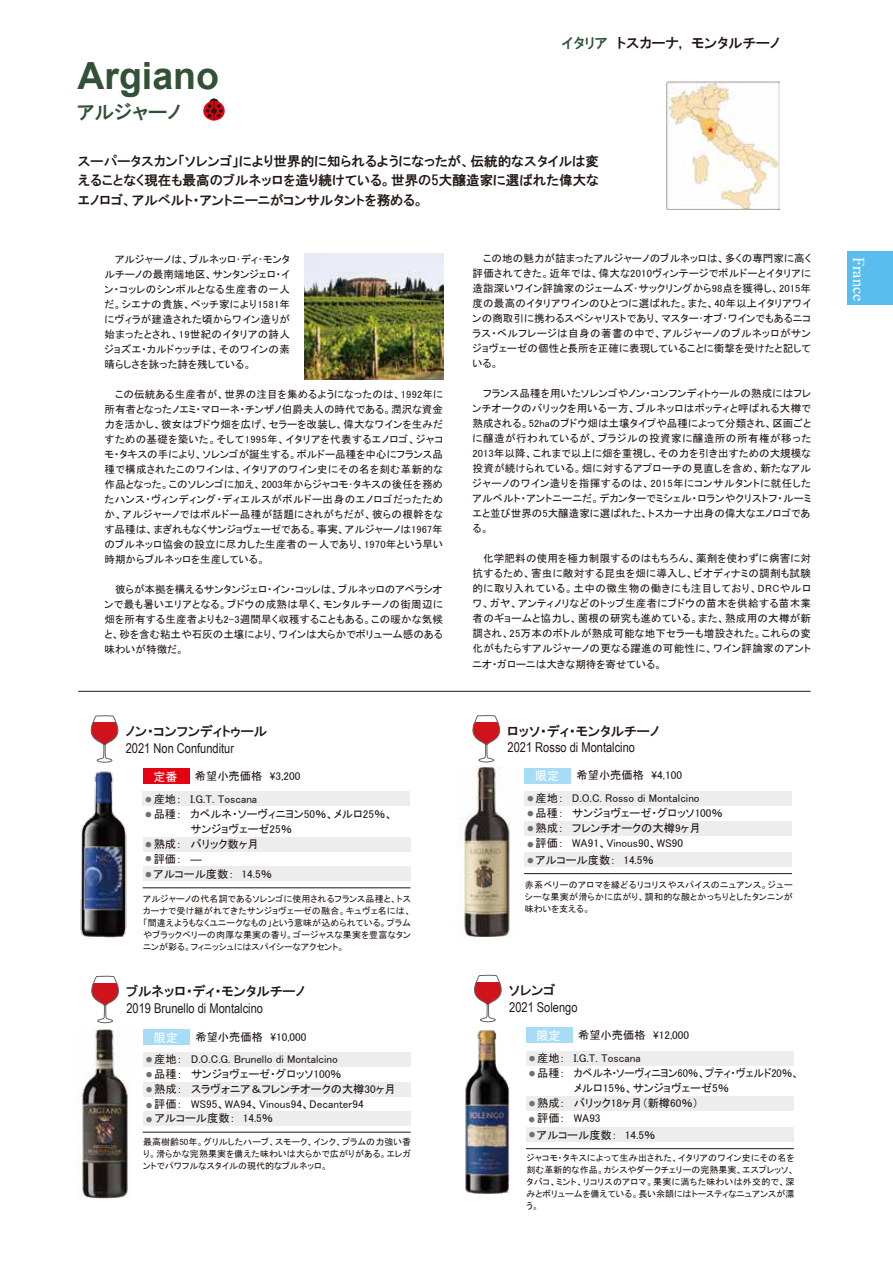
<style>
.page{position:relative;width:893px;height:1263px;background:#fff}
.page>*{position:absolute;margin:0;border:0;box-sizing:border-box;transform-origin:0 0}
.t1{font:700 37.5px "Arial";color:#325137}
.t2{font:19.5px "HGP Gothic E";color:#325137}
.t3{font:16.5px "Times New Roman";color:#fff}
.t4{font:14.25px "HGP Gothic E";color:#221815}
.t5{font:13.5px/19.5px "HGP Gothic E";color:#221815;text-align:justify}
.t6{font:13.5px "Arial Narrow";color:#221815}
.t7{font:12px "MS Gothic";color:#fff}
.t8{font:11.25px/15px "MS P Gothic";color:#221815}
.t9{font:10.5px/15px "MS P Gothic";letter-spacing:.005em;color:#221815;text-align:justify}
.t10{font:9px/12px "MS P Gothic";letter-spacing:.015em;color:#221815;text-align:justify}
.t11{font:6.75px "MS P Gothic";color:#727171}
.s1{color:#325137}
.s2{font-size:6.75px;color:#727171}
</style>
<div class="page">
<div style="left:848px;top:252px;width:45px;height:53px;background:#59bded"></div>
<hr style="left:78px;top:691px;width:732px;height:1px;background:#221815">
<svg style="left:209px;top:98px;width:10px;height:10px"></svg>
<svg style="left:203px;top:101px;width:22px;height:20px"></svg>
<svg style="left:206px;top:100px;width:17px;height:21px"></svg>
<img style="left:667px;top:81px;width:112px;height:128px">
<img style="left:305px;top:254px;width:138px;height:125px">
<div style="left:143px;top:837px;width:268px;height:15px;background:#ededed"></div>
<svg style="left:90px;top:715px;width:29px;height:48px"></svg>
<div style="left:143px;top:866px;width:268px;height:15px;background:#ededed"></div>
<div style="left:142px;top:791px;width:268px;height:15px;background:#ededed"></div>
<hr style="left:143px;top:887px;width:267px;height:1px;background:#221815">
<div style="left:524px;top:768px;width:47px;height:15px;background:#a7dcf7"></div>
<svg style="left:472px;top:715px;width:29px;height:48px"></svg>
<div style="left:524px;top:852px;width:268px;height:15px;background:#ededed"></div>
<div style="left:524px;top:791px;width:268px;height:15px;background:#ededed"></div>
<div style="left:524px;top:821px;width:268px;height:15px;background:#ededed"></div>
<img style="left:459px;top:766px;width:52px;height:170px">
<div style="left:143px;top:1029px;width:47px;height:15px;background:#a7dcf7"></div>
<svg style="left:91px;top:976px;width:28px;height:47px"></svg>
<div style="left:143px;top:1111px;width:268px;height:15px;background:#ededed"></div>
<div style="left:143px;top:1052px;width:268px;height:15px;background:#ededed"></div>
<div style="left:143px;top:1082px;width:268px;height:15px;background:#ededed"></div>
<hr style="left:143px;top:1132px;width:268px;height:1px;background:#221815">
<img style="left:77px;top:1028px;width:52px;height:170px">
<div style="left:526px;top:1028px;width:47px;height:15px;background:#a7dcf7"></div>
<svg style="left:474px;top:975px;width:28px;height:47px"></svg>
<div style="left:526px;top:1127px;width:268px;height:15px;background:#ededed"></div>
<div style="left:526px;top:1051px;width:267px;height:14px;background:#ededed"></div>
<div style="left:526px;top:1095px;width:268px;height:15px;background:#ededed"></div>
<hr style="left:526px;top:1148px;width:268px;height:1px;background:#221815">
<div style="left:143px;top:769px;width:47px;height:15px;background:#e60012"></div>
<img style="left:465px;top:1029px;width:45px;height:165px">
<img style="left:80px;top:768px;width:65px;height:170px">
<hr style="left:524px;top:873px;width:268px;height:1px;background:#221815">
<h1 class="t1" style="left:77px;top:49px;width:143px">Argiano</h1>
<h2 class="t2" style="left:77px;top:102px;width:105px">アルジャーノ</h2>
<h3 class="t4" style="left:562px;top:35px;width:219px"><span class="s1">イタリア</span>　トスカーナ,　モンタルチーノ</h3>
<p class="t5" style="left:78px;top:151px;width:523px">スーパータスカン「ソレンゴ」により世界的に知られるようになったが、伝統的なスタイルは変えることなく現在も最高のブルネッロを造り続けている。世界の5大醸造家に選ばれた偉大なエノロゴ、アルベルト・アントニーニがコンサルタントを務める。</p>
<p class="t9" style="left:105px;top:251px;width:187px;text-indent:10px">アルジャーノは、ブルネッロ･ディ･モンタルチーノの最南端地区、サンタンジェロ・イン・コッレのシンボルとなる生産者の一人だ。シエナの貴族、ペッチ家により1581年にヴィラが建造された頃からワイン造りが始まったとされ、19世紀のイタリアの詩人ジョズエ・カルドゥッチは、そのワインの素晴らしさを詠った詩を残している。</p>
<p class="t9" style="left:105px;top:386px;width:340px;text-indent:10px">この伝統ある生産者が、世界の注目を集めるようになったのは、1992年に所有者となったノエミ・マローネ・チンザノ伯爵夫人の時代である。潤沢な資金力を活かし、彼女はブドウ畑を広げ、セラーを改装し、偉大なワインを生みだすための基礎を築いた。そして1995年、イタリアを代表するエノロゴ、ジャコモ・タキスの手により、ソレンゴが誕生する。ボルドー品種を中心にフランス品種で構成されたこのワインは、イタリアのワイン史にその名を刻む革新的な作品となった。このソレンゴに加え、2003年からジャコモ･タキスの後任を務めたハンス・ヴィンディング・ディエルスがボルドー出身のエノロゴだったためか、アルジャーノではボルドー品種が話題にされがちだが、彼らの根幹をなす品種は、まぎれもなくサンジョヴェーゼである。事実、アルジャーノは1967年のブルネッロ協会の設立に尽力した生産者の一人であり、1970年という早い時期からブルネッロを生産している。</p>
<p class="t9" style="left:105px;top:581px;width:340px;text-indent:10px">彼らが本拠を構えるサンタンジェロ・イン・コッレは、ブルネッロのアペラシオンで最も暑いエリアとなる。ブドウの成熟は早く、モンタルチーノの街周辺に畑を所有する生産者よりも2-3週間早く収穫することもある。この暖かな気候と、砂を含む粘土や石灰の土壌により、ワインは大らかでボリューム感のある味わいが特徴だ。</p>
<p class="t9" style="left:473px;top:251px;width:340px;text-indent:10px">この地の魅力が詰まったアルジャーノのブルネッロは、多くの専門家に高く評価されてきた。近年では、偉大な2010ヴィンテージでボルドーとイタリアに造詣深いワイン評論家のジェームズ･サックリングから98点を獲得し、2015年度の最高のイタリアワインのひとつに選ばれた。また、40年以上イタリアワインの商取引に携わるスペシャリストであり、マスター･オブ･ワインでもあるニコラス・ベルフレージは自身の著書の中で、アルジャーノのブルネッロがサンジョヴェーゼの個性と長所を正確に表現していることに衝撃を受けたと記している。</p>
<p class="t9" style="left:473px;top:386px;width:340px;text-indent:10px">フランス品種を用いたソレンゴやノン・コンフンディトゥールの熟成にはフレンチオークのバリックを用いる一方、ブルネッロはボッティと呼ばれる大樽で熟成される。52haのブドウ畑は土壌タイプや品種によって分類され、区画ごとに醸造が行われているが、ブラジルの投資家に醸造所の所有権が移った2013年以降、これまで以上に畑を重視し、その力を引き出すための大規模な投資が続けられている。畑に対するアプローチの見直しを含め、新たなアルジャーノのワイン造りを指揮するのは、2015年にコンサルタントに就任したアルベルト・アントニーニだ。デカンターでミシェル・ロランやクリストフ・ルーミエと並び世界の5大醸造家に選ばれた、トスカーナ出身の偉大なエノロゴである。</p>
<p class="t9" style="left:473px;top:551px;width:340px;text-indent:10px">化学肥料の使用を極力制限するのはもちろん、薬剤を使わずに病害に対抗するため、害虫に敵対する昆虫を畑に導入し、ビオディナミの調剤も試験的に取り入れている。土中の微生物の働きにも注目しており、DRCやルロワ、ガヤ、アンティノリなどのトップ生産者にブドウの苗木を供給する苗木業者のギョームと協力し、菌根の研究も進めている。また、熟成用の大樽が新調され、25万本のボトルが熟成可能な地下セラーも増設された。これらの変化がもたらすアルジャーノの更なる躍進の可能性に、ワイン評論家のアントニオ・ガローニは大きな期待を寄せている。</p>
<p class="t5" style="left:125px;top:721px;width:143px">ノン・コンフンディトゥール</p>
<p class="t5" style="left:507px;top:721px;width:154px">ロッソ・ディ・モンタルチーノ</p>
<p class="t6" style="left:126px;top:738px;width:110px">2021 Non Confunditur</p>
<p class="t6" style="left:508px;top:738px;width:129px">2021 Rosso di Montalcino</p>
<p class="t7" style="left:153px;top:771px;width:25px">定番</p>
<p class="t8" style="left:195px;top:769px;width:107px">希望小売価格　\3,200</p>
<p class="t7" style="left:535px;top:770px;width:25px">限定</p>
<p class="t8" style="left:576px;top:768px;width:107px">希望小売価格　\4,100</p>
<p class="t8" style="left:154px;top:791px;width:30px">産地：品種：</p>
<p class="t8" style="left:154px;top:836px;width:30px">熟成：評価：</p>
<p class="t8" style="left:190px;top:791px;width:204px">I.G.T. Toscana<br>カベルネ・ソーヴィニヨン50％、メルロ25％、サンジョヴェーゼ25％<br>バリック数ヶ月</p>
<p class="t11" style="left:145px;top:796px;width:8px">●</p>
<p class="t11" style="left:145px;top:811px;width:8px">●</p>
<p class="t11" style="left:145px;top:841px;width:8px">●</p>
<p class="t11" style="left:145px;top:855px;width:8px">●</p>
<p class="t8" style="left:190px;top:851px;width:13px">―</p>
<p class="t8" style="left:535px;top:791px;width:30px;text-align:justify">産地：品種：熟成：評価：</p>
<p class="t8" style="left:572px;top:791px;width:152px">D.O.C. Rosso di Montalcino<br>サンジョヴェーゼ・グロッソ100％フレンチオークの大樽9ヶ月</p>
<p class="t11" style="left:527px;top:795px;width:8px">●</p>
<p class="t11" style="left:527px;top:810px;width:8px">●</p>
<p class="t11" style="left:527px;top:825px;width:8px">●</p>
<p class="t11" style="left:527px;top:841px;width:8px">●</p>
<p class="t8" style="left:572px;top:836px;width:112px">WA91、Vinous90、WS90</p>
<p class="t8" style="left:527px;top:852px;width:128px"><span class="s2">●</span> アルコール度数：　14.5％</p>
<p class="t8" style="left:145px;top:866px;width:136px"><span class="s2">●</span> アルコール度数：　14.5％　</p>
<p class="t10" style="left:143px;top:893px;width:269px">アルジャーノの代名詞であるソレンゴに使用されるフランス品種と、トスカーナで受け継がれてきたサンジョヴェーゼの融合。キュヴェ名には、「間違えようもなくユニークなもの」という意味が込められている。プラムやブラックベリーの肉厚な果実の香り。ゴージャスな果実を豊富なタンニンが彩る。フィニッシュにはスパイシーなアクセント。</p>
<p class="t10" style="left:525px;top:878px;width:269px">赤系ベリーのアロマを縁どるリコリスやスパイスのニュアンス。ジューシーな果実が滑らかに広がり、調和的な酸とかっちりとしたタンニンが味わいを支える。</p>
<p class="t5" style="left:126px;top:982px;width:181px">ブルネッロ・ディ・モンタルチーノ</p>
<p class="t5" style="left:509px;top:980px;width:48px">ソレンゴ</p>
<p class="t6" style="left:509px;top:997px;width:70px">2021 Solengo</p>
<p class="t8" style="left:537px;top:1051px;width:30px">産地：品種：</p>
<p class="t8" style="left:537px;top:1096px;width:30px">熟成：評価：</p>
<p class="t6" style="left:126px;top:998px;width:138px">2019 Brunello di Montalcino</p>
<p class="t7" style="left:537px;top:1030px;width:25px">限定</p>
<p class="t8" style="left:578px;top:1028px;width:113px">希望小売価格　\12,000</p>
<p class="t7" style="left:154px;top:1031px;width:25px">限定</p>
<p class="t8" style="left:195px;top:1029px;width:113px">希望小売価格　\10,000</p>
<p class="t8" style="left:154px;top:1052px;width:30px;text-align:justify">産地：品種：熟成：評価：</p>
<p class="t8" style="left:191px;top:1052px;width:206px">D.O.C.G. Brunello di Montalcino<br>サンジョヴェーゼ・グロッソ100％<br>スラヴォニア＆フレンチオークの大樽30ヶ月</p>
<p class="t8" style="left:574px;top:1051px;width:227px">I.G.T. Toscana<br>カベルネ・ソーヴィニヨン60％、プティ・ヴェルド20％、メルロ15％、サンジョヴェーゼ5％<br>バリック18ヶ月（新樽60％）</p>
<p class="t11" style="left:529px;top:1055px;width:8px">●</p>
<p class="t11" style="left:529px;top:1070px;width:8px">●</p>
<p class="t11" style="left:529px;top:1100px;width:8px">●</p>
<p class="t11" style="left:146px;top:1056px;width:8px">●</p>
<p class="t11" style="left:146px;top:1071px;width:8px">●</p>
<p class="t11" style="left:146px;top:1086px;width:8px">●</p>
<p class="t11" style="left:146px;top:1102px;width:8px">●</p>
<p class="t8" style="left:191px;top:1097px;width:174px">WS95、WA94、Vinous94、Decanter94</p>
<p class="t8" style="left:155px;top:1111px;width:127px">アルコール度数：　14.5％　</p>
<p class="t11" style="left:529px;top:1116px;width:8px">●</p>
<p class="t8" style="left:574px;top:1111px;width:28px">WA93</p>
<p class="t11" style="left:146px;top:1116px;width:8px">●</p>
<p class="t10" style="left:143px;top:1135px;width:269px">最高樹齢50年。グリルしたハーブ、スモーク、インク、プラムの力強い香り。滑らかな完熟果実を備えた味わいは大らかで広がりがある。エレガントでパワフルなスタイルの現代的なブルネッロ。</p>
<p class="t8" style="left:529px;top:1127px;width:143px"><span class="s2">●</span> アルコール度数：　14.5％　　</p>
<p class="t10" style="left:526px;top:1152px;width:269px">ジャコモ・タキスによって生み出された、イタリアのワイン史にその名を刻む革新的な作品。カシスやダークチェリーの完熟果実、エスプレッソ、タバコ、ミント、リコリスのアロマ。果実に満ちた味わいは外交的で、深みとボリュームを備えている。長い余韻にはトースティなニュアンスが漂う。</p>
<h3 class="t3" style="left:870px;top:257px;width:46px;rotate:90deg">France</h3>
</div>
